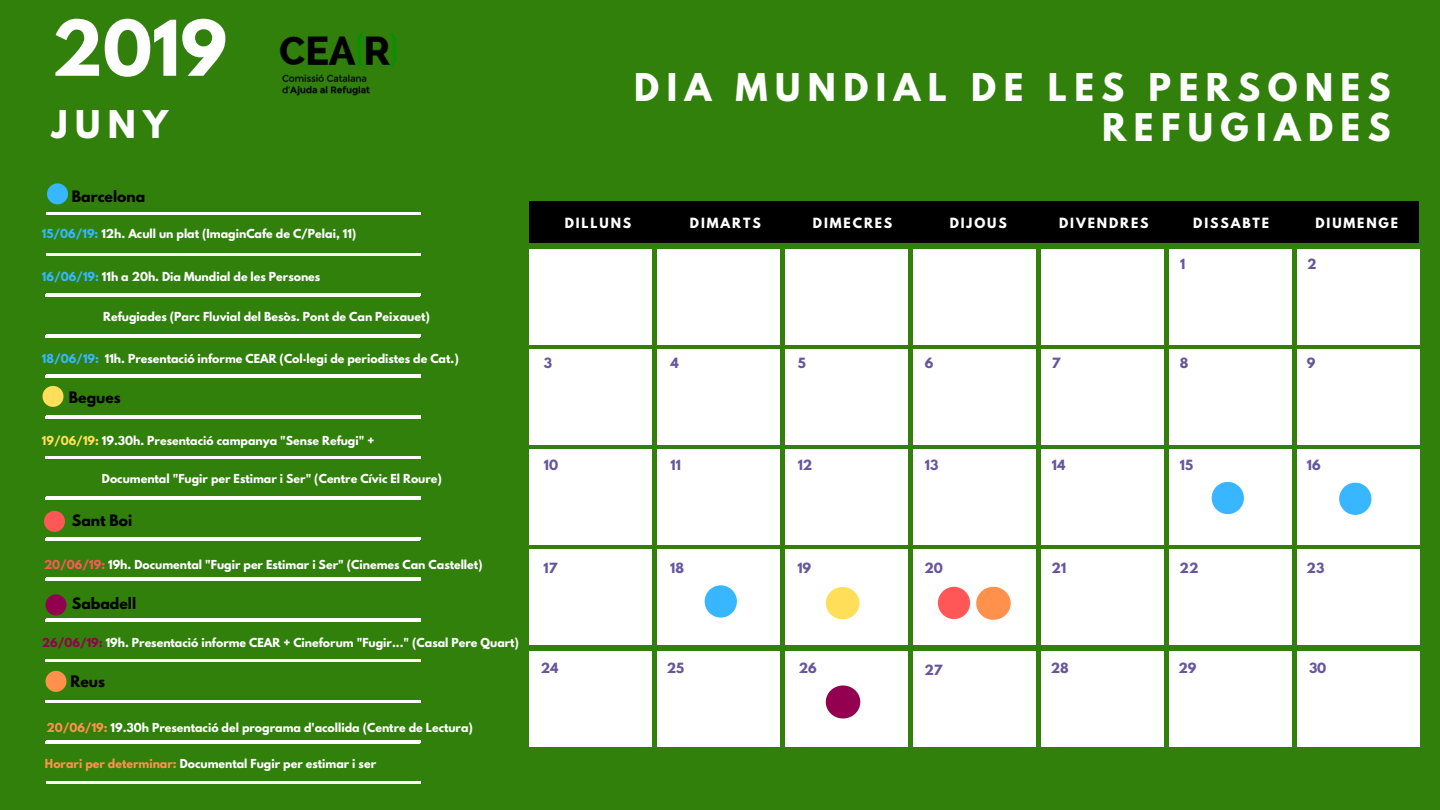
<style>
.page{position:relative;width:1440px;height:810px;background:#30800b}
.page>*{position:absolute;margin:0;border:0;box-sizing:border-box;transform-origin:0 0}
.t1{font:700 67.9px "League Spartan";color:#fff}
.t2{font:700 34px/39.8px "League Spartan";letter-spacing:.22em;color:#fff;text-align:right}
.t3{font:700 14px "League Spartan";color:#000}
.t4{font:700 12.5px "League Spartan";letter-spacing:.15em;color:#fff}
.t5{font:700 12.5px "League Spartan";letter-spacing:.01em;color:#66569c}
.t6{font:700 11px "League Spartan";color:#fff}
.s1{color:#38b6ff}
.s2{color:#ffde59}
.s3{color:#ff5757}
.s4{color:#940050}
.s5{color:#ff914d}
</style>
<div class="page">
<hr style="left:46px;top:335px;width:375px;height:2px;background:#fff">
<hr style="left:46px;top:375px;width:375px;height:3px;background:#fff">
<hr style="left:46px;top:457px;width:375px;height:2px;background:#fff">
<hr style="left:46px;top:497px;width:375px;height:3px;background:#fff">
<hr style="left:46px;top:538px;width:375px;height:2px;background:#fff">
<hr style="left:46px;top:578px;width:375px;height:3px;background:#fff">
<hr style="left:46px;top:660px;width:375px;height:2px;background:#fff">
<hr style="left:46px;top:700px;width:375px;height:3px;background:#fff">
<hr style="left:46px;top:741px;width:375px;height:2px;background:#fff">
<hr style="left:46px;top:781px;width:375px;height:3px;background:#fff">
<hr style="left:45px;top:294px;width:375px;height:3px;background:#fff">
<hr style="left:45px;top:335px;width:375px;height:2px;background:#fff">
<hr style="left:45px;top:376px;width:375px;height:2px;background:#fff">
<hr style="left:45px;top:416px;width:375px;height:2px;background:#fff">
<hr style="left:45px;top:457px;width:375px;height:2px;background:#fff">
<hr style="left:45px;top:497px;width:375px;height:3px;background:#fff">
<hr style="left:45px;top:538px;width:375px;height:2px;background:#fff">
<hr style="left:45px;top:579px;width:375px;height:2px;background:#fff">
<hr style="left:45px;top:619px;width:375px;height:2px;background:#fff">
<hr style="left:45px;top:660px;width:375px;height:2px;background:#fff">
<hr style="left:45px;top:700px;width:375px;height:3px;background:#fff">
<hr style="left:45px;top:741px;width:375px;height:2px;background:#fff">
<hr style="left:46px;top:212px;width:375px;height:3px;background:#fff">
<hr style="left:46px;top:253px;width:375px;height:2px;background:#fff">
<hr style="left:46px;top:294px;width:375px;height:2px;background:#fff">
<hr style="left:46px;top:334px;width:375px;height:2px;background:#fff">
<hr style="left:46px;top:415px;width:375px;height:3px;background:#fff">
<hr style="left:46px;top:456px;width:375px;height:2px;background:#fff">
<hr style="left:46px;top:537px;width:375px;height:2px;background:#fff">
<hr style="left:46px;top:618px;width:375px;height:3px;background:#fff">
<div style="left:529px;top:249px;width:122px;height:95px;background:#fff"></div>
<div style="left:657px;top:249px;width:122px;height:95px;background:#fff"></div>
<div style="left:785px;top:249px;width:122px;height:95px;background:#fff"></div>
<div style="left:913px;top:249px;width:122px;height:95px;background:#fff"></div>
<div style="left:1041px;top:249px;width:122px;height:95px;background:#fff"></div>
<div style="left:1169px;top:249px;width:122px;height:95px;background:#fff"></div>
<div style="left:1297px;top:249px;width:122px;height:95px;background:#fff"></div>
<div style="left:529px;top:349px;width:122px;height:95px;background:#fff"></div>
<div style="left:657px;top:349px;width:122px;height:95px;background:#fff"></div>
<div style="left:785px;top:349px;width:122px;height:95px;background:#fff"></div>
<div style="left:913px;top:349px;width:122px;height:95px;background:#fff"></div>
<div style="left:1041px;top:349px;width:122px;height:95px;background:#fff"></div>
<div style="left:1169px;top:349px;width:122px;height:95px;background:#fff"></div>
<div style="left:1297px;top:349px;width:122px;height:95px;background:#fff"></div>
<div style="left:529px;top:449px;width:122px;height:95px;background:#fff"></div>
<div style="left:657px;top:449px;width:122px;height:95px;background:#fff"></div>
<div style="left:785px;top:449px;width:122px;height:95px;background:#fff"></div>
<div style="left:913px;top:449px;width:122px;height:95px;background:#fff"></div>
<div style="left:1041px;top:449px;width:122px;height:95px;background:#fff"></div>
<div style="left:1169px;top:449px;width:122px;height:95px;background:#fff"></div>
<div style="left:1297px;top:449px;width:122px;height:95px;background:#fff"></div>
<div style="left:529px;top:549px;width:123px;height:95px;background:#fff"></div>
<div style="left:657px;top:549px;width:123px;height:95px;background:#fff"></div>
<div style="left:785px;top:549px;width:123px;height:95px;background:#fff"></div>
<div style="left:913px;top:549px;width:123px;height:95px;background:#fff"></div>
<div style="left:1041px;top:549px;width:123px;height:95px;background:#fff"></div>
<div style="left:1169px;top:549px;width:123px;height:95px;background:#fff"></div>
<div style="left:1297px;top:549px;width:123px;height:95px;background:#fff"></div>
<div style="left:529px;top:651px;width:123px;height:95px;background:#fff"></div>
<div style="left:657px;top:651px;width:123px;height:95px;background:#fff"></div>
<div style="left:785px;top:651px;width:123px;height:95px;background:#fff"></div>
<div style="left:913px;top:651px;width:123px;height:95px;background:#fff"></div>
<div style="left:1041px;top:651px;width:123px;height:95px;background:#fff"></div>
<div style="left:1169px;top:651px;width:123px;height:95px;background:#fff"></div>
<div style="left:1297px;top:651px;width:123px;height:95px;background:#fff"></div>
<div style="left:529px;top:202px;width:890px;height:41px;background:#000"></div>
<img style="left:280px;top:33px;width:116px;height:56px">
<img style="left:280px;top:48px;width:89px;height:48px">
<svg style="left:47px;top:183px;width:21px;height:21px"></svg>
<svg style="left:42px;top:386px;width:22px;height:21px"></svg>
<svg style="left:44px;top:511px;width:21px;height:21px"></svg>
<svg style="left:46px;top:594px;width:20px;height:21px"></svg>
<svg style="left:46px;top:671px;width:20px;height:21px"></svg>
<svg style="left:1212px;top:482px;width:32px;height:32px"></svg>
<svg style="left:1339px;top:483px;width:32px;height:32px"></svg>
<svg style="left:705px;top:585px;width:32px;height:33px"></svg>
<svg style="left:826px;top:587px;width:34px;height:32px"></svg>
<svg style="left:938px;top:587px;width:32px;height:32px"></svg>
<svg style="left:826px;top:685px;width:34px;height:33px"></svg>
<svg style="left:976px;top:587px;width:35px;height:33px"></svg>
<h1 class="t1" style="left:52px;top:15px;width:177px">2019</h1>
<h2 class="t2" style="left:52px;top:108px;width:118px">JUNY</h2>
<p class="t3" style="left:72px;top:189px;width:75px">Barcelona</p>
<p class="t6" style="left:42px;top:228px;width:316px"><span class="s1">15/06/19:</span> 12h. Acull un plat (ImaginCafe de C/Pelai, 11)</p>
<p class="t6" style="left:42px;top:271px;width:280px"><span class="s1">16/06/19:</span> 11h a 20h. Dia Mundial de les Persones</p>
<p class="t6" style="left:103px;top:312px;width:328px">Refugiades (Parc Fluvial del Besòs. Pont de Can Peixauet)</p>
<p class="t6" style="left:42px;top:353px;width:418px"><span class="s1">18/06/19:</span> 11h. Presentació informe CEAR (Col·legi de periodistes de Cat.)</p>
<p class="t3" style="left:69px;top:390px;width:53px">Begues</p>
<p class="t6" style="left:42px;top:435px;width:334px"><span class="s2">19/06/19:</span> 19.30h. Presentació campanya "Sense Refugi" +</p>
<p class="t6" style="left:102px;top:474px;width:342px">Documental "Fugir per Estimar i Ser" (Centre Cívic El Roure)</p>
<p class="t3" style="left:72px;top:514px;width:62px">Sant Boi</p>
<p class="t6" style="left:44px;top:559px;width:440px"><span class="s3">20/06/19:</span> 19h. Documental "Fugir per Estimar i Ser" (Cinemes Can Castellet)</p>
<p class="t3" style="left:72px;top:597px;width:66px">Sabadell</p>
<p class="t6" style="left:42px;top:637px;width:479px"><span class="s4">26/06/19:</span> 19h. Presentació informe CEAR + Cineforum "Fugir..." (Casal Pere Quart)</p>
<p class="t3" style="left:70px;top:674px;width:36px">Reus</p>
<p class="t6" style="left:46px;top:722px;width:428px"><span class="s5">20/06/19:</span> 19.30h Presentació del programa d'acollida (Centre de Lectura)</p>
<p class="t6" style="left:45px;top:758px;width:333px"><span class="s5">Horari per determinar:</span> Documental Fugir per estimar i ser</p>
<h2 class="t2" style="left:634px;top:72px;width:758px">DIA MUNDIAL DE LES PERSONES<br>REFUGIADES</h2>
<p class="t4" style="left:565px;top:217px;width:68px">DILLUNS</p>
<p class="t4" style="left:690px;top:217px;width:72px">DIMARTS</p>
<p class="t4" style="left:813px;top:217px;width:81px">DIMECRES</p>
<p class="t4" style="left:950px;top:217px;width:59px">DIJOUS</p>
<p class="t4" style="left:1059px;top:217px;width:91px">DIVENDRES</p>
<p class="t4" style="left:1193px;top:217px;width:77px">DISSABTE</p>
<p class="t4" style="left:1316px;top:217px;width:84px">DIUMENGE</p>
<p class="t5" style="left:1180px;top:257px;width:7px">1</p>
<p class="t5" style="left:1307px;top:257px;width:11px">2</p>
<p class="t5" style="left:544px;top:357px;width:10px">3</p>
<p class="t5" style="left:671px;top:357px;width:10px">4</p>
<p class="t5" style="left:798px;top:357px;width:10px">5</p>
<p class="t5" style="left:925px;top:357px;width:10px">6</p>
<p class="t5" style="left:1052px;top:357px;width:10px">7</p>
<p class="t5" style="left:1180px;top:357px;width:10px">8</p>
<p class="t5" style="left:1307px;top:357px;width:10px">9</p>
<p class="t5" style="left:544px;top:459px;width:16px">10</p>
<p class="t5" style="left:671px;top:459px;width:12px">11</p>
<p class="t5" style="left:798px;top:459px;width:16px">12</p>
<p class="t5" style="left:925px;top:459px;width:15px">13</p>
<p class="t5" style="left:1052px;top:459px;width:15px">14</p>
<p class="t5" style="left:1180px;top:459px;width:15px">15</p>
<p class="t5" style="left:1307px;top:459px;width:15px">16</p>
<p class="t5" style="left:544px;top:562px;width:15px">17</p>
<p class="t5" style="left:670px;top:562px;width:15px">18</p>
<p class="t5" style="left:797px;top:562px;width:15px">19</p>
<p class="t5" style="left:924px;top:562px;width:20px">20</p>
<p class="t5" style="left:1051px;top:562px;width:16px">21</p>
<p class="t5" style="left:1180px;top:562px;width:20px">22</p>
<p class="t5" style="left:1307px;top:562px;width:19px">23</p>
<p class="t5" style="left:541px;top:662px;width:19px">24</p>
<p class="t5" style="left:667px;top:662px;width:19px">25</p>
<p class="t5" style="left:799px;top:662px;width:20px">26</p>
<p class="t5" style="left:924px;top:664px;width:20px">27</p>
<p class="t5" style="left:1051px;top:662px;width:19px">28</p>
<p class="t5" style="left:1178px;top:662px;width:20px">29</p>
<p class="t5" style="left:1309px;top:662px;width:19px">30</p>
</div>
